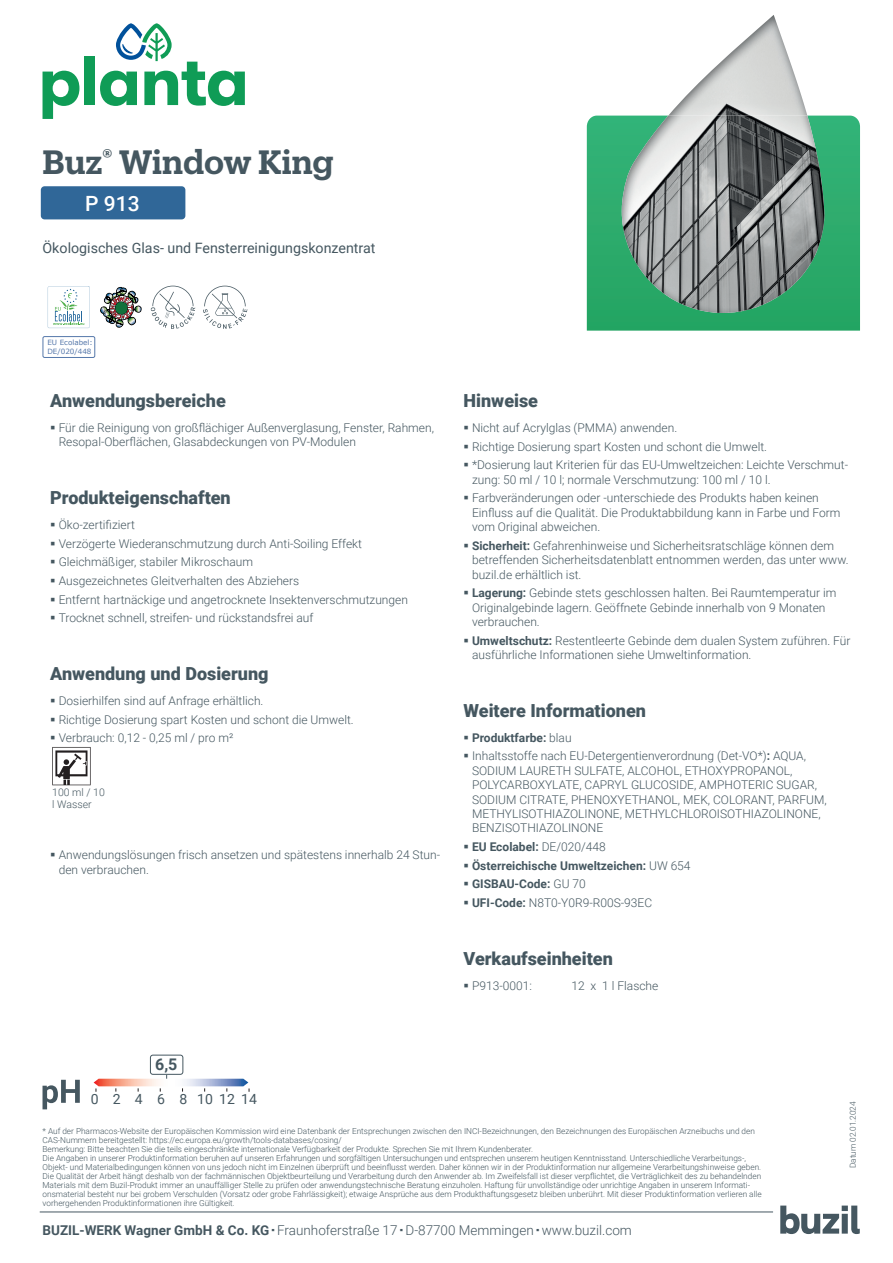
<style>
.page{position:relative;width:893px;height:1263px;background:#fff}
.page>*{position:absolute;margin:0;border:0;box-sizing:border-box;transform-origin:0 0}
.t1{font:600 33px "Produkt";letter-spacing:-.005em;color:#455760}
.t2{font:500 21px "Roboto";color:#fff}
.t3{font:900 18px "Roboto";color:#455760}
.t4{font:700 16.05px "Roboto";color:#455760}
.t5{font:14.25px "Roboto";color:#455760}
.t6{font:13.95px "Roboto";color:#455760}
.t7{font:300 13.5px "Roboto";color:#455760}
.t8{font:300 12px/14.4px "Roboto";color:#455760}
.t9{font:700 12px "Roboto";color:#455760}
.t10{font:300 10.5px/12.6px "Roboto";color:#455760}
.t11{font:300 8.25px/9px "Roboto";color:#455760}
.t12{font:7.2px/8.7px "Verdana";color:#5678aa}
.s1{font-weight:700}
.s2{font-weight:300}
.s3{font-family:"GT America LV";font-weight:700}
</style>
<div class="page">
<svg style="left:46px;top:285px;width:45px;height:45px"></svg>
<svg style="left:48px;top:286px;width:41px;height:42px"></svg>
<svg style="left:101px;top:287px;width:40px;height:40px"></svg>
<svg style="left:151px;top:286px;width:44px;height:43px"></svg>
<svg style="left:203px;top:286px;width:44px;height:43px"></svg>
<hr style="left:40px;top:1212px;width:733px;height:1px;background:#455760">
<svg style="left:43px;top:71px;width:36px;height:48px"></svg>
<div style="left:84px;top:56px;width:11px;height:49px;background:#0f9c56"></div>
<svg style="left:100px;top:23px;width:145px;height:83px"></svg>
<div style="left:41px;top:186px;width:144px;height:33px;background:#306798;border-radius:4px"></div>
<svg style="left:52px;top:747px;width:39px;height:38px"></svg>
<svg style="left:43px;top:1080px;width:37px;height:29px"></svg>
<svg style="left:94px;top:1075px;width:156px;height:17px"></svg>
<div style="left:150px;top:1054px;width:33px;height:21px;border:1px solid #455760;border-radius:2px"></div>
<svg style="left:780px;top:1205px;width:80px;height:29px"></svg>
<svg style="left:587px;top:116px;width:273px;height:215px;background:#5d987c"></svg>
<img style="left:668px;top:15px;width:139px;height:101px">
<img style="left:622px;top:116px;width:46px;height:143px">
<div style="left:43px;top:336px;width:52px;height:22px;border:1px solid #5678aa;border-radius:2px"></div>
<h1 class="t1" style="left:43px;top:139px;width:293px">Buz<sup>®</sup> Window King</h1>
<h2 class="t2" style="left:85px;top:189px;width:56px">P 913</h2>
<p class="t5" style="left:43px;top:238px;width:335px">Ökologisches Glas- und Fensterreinigungskonzentrat</p>
<p class="t12" style="left:47px;top:338px;width:47px">EU Ecolabel:<br>DE/020/448</p>
<h3 class="t3" style="left:50px;top:388px;width:177px">Anwendungsbereiche</h3>
<p class="t8" style="left:59px;top:420px;width:377px;text-indent:-9px">▪ Für die Reinigung von großflächiger Außenverglasung, Fenster, Rahmen,<br>Resopal-Oberflächen, Glasabdeckungen von PV-Modulen</p>
<h3 class="t3" style="left:50px;top:485px;width:182px">Produkteigenschaften</h3>
<p class="t8" style="left:50px;top:517px;width:86px">▪ Öko-zertifiziert</p>
<p class="t8" style="left:50px;top:536px;width:313px">▪ Verzögerte Wiederanschmutzung durch Anti-Soiling Effekt</p>
<p class="t8" style="left:50px;top:554px;width:204px">▪ Gleichmäßiger, stabiler Mikroschaum</p>
<p class="t8" style="left:50px;top:573px;width:251px">▪ Ausgezeichnetes Gleitverhalten des Abziehers</p>
<p class="t8" style="left:50px;top:592px;width:359px">▪ Entfernt hartnäckige und angetrocknete Insektenverschmutzungen</p>
<p class="t8" style="left:50px;top:610px;width:265px">▪ Trocknet schnell, streifen- und rückstandsfrei auf</p>
<h3 class="t3" style="left:50px;top:661px;width:220px">Anwendung und Dosierung</h3>
<p class="t8" style="left:50px;top:693px;width:215px">▪ Dosierhilfen sind auf Anfrage erhältlich.</p>
<p class="t8" style="left:50px;top:712px;width:305px">▪ Richtige Dosierung spart Kosten und schont die Umwelt.</p>
<p class="t8" style="left:50px;top:730px;width:185px">▪ Verbrauch: 0,12 - 0,25 ml / pro m²</p>
<p class="t10" style="left:52px;top:785px;width:54px">100 ml / 10 l Wasser</p>
<p class="t8" style="left:59px;top:847px;width:383px;text-indent:-9px">▪ Anwendungslösungen frisch ansetzen und spätestens innerhalb 24 Stun&shy;den verbrauchen.</p>
<h3 class="t3" style="left:463px;top:388px;width:76px">Hinweise</h3>
<p class="t8" style="left:463px;top:420px;width:215px">▪ Nicht auf Acrylglas (PMMA) anwenden.</p>
<p class="t8" style="left:463px;top:439px;width:305px">▪ Richtige Dosierung spart Kosten und schont die Umwelt.</p>
<p class="t8" style="left:472px;top:457px;width:378px;text-indent:-9px">▪ *Dosierung laut Kriterien für das EU-Umweltzeichen: Leichte Verschmut&shy;zung: 50 ml / 10 l; normale Verschmutzung: 100 ml / 10 l.</p>
<p class="t8" style="left:472px;top:490px;width:370px;text-indent:-9px">▪ Farbveränderungen oder -unterschiede des Produkts haben keinen<br>Einfluss auf die Qualität. Die Produktabbildung kann in Farbe und Form vom Original abweichen.</p>
<p class="t8" style="left:472px;top:538px;width:378px;text-indent:-9px">▪ <span class="s1">Sicherheit:</span> Gefahrenhinweise und Sicherheitsratschläge können dem betreffenden Sicherheitsdatenblatt entnommen werden, das unter www. buzil.de erhältlich ist.</p>
<p class="t8" style="left:472px;top:585px;width:366px;text-indent:-9px">▪ <span class="s1">Lagerung:</span> Gebinde stets geschlossen halten. Bei Raumtemperatur im<br>Originalgebinde lagern. Geöffnete Gebinde innerhalb von 9 Monaten verbrauchen.</p>
<p class="t8" style="left:472px;top:633px;width:380px;text-indent:-9px">▪ <span class="s1">Umweltschutz:</span> Restentleerte Gebinde dem dualen System zuführen. Für ausführliche Informationen siehe Umweltinformation.</p>
<h3 class="t3" style="left:463px;top:698px;width:184px">Weitere Informationen</h3>
<p class="t9" style="left:463px;top:729px;width:110px">▪ Produktfarbe: <span class="s2">blau</span></p>
<p class="t8" style="left:472px;top:748px;width:356px;text-indent:-9px">▪ Inhaltsstoffe nach EU-Detergentienverordnung (Det-VO*)<span class="s1">:</span> AQUA, SODIUM LAURETH SULFATE, ALCOHOL, ETHOXYPROPANOL, POLYCARBOXYLATE, CAPRYL GLUCOSIDE, AMPHOTERIC SUGAR, SODIUM CITRATE, PHENOXYETHANOL, MEK, COLORANT, PARFUM, METHYLISOTHIAZOLINONE, METHYLCHLOROISOTHIAZOLINONE, BENZISOTHIAZOLINONE</p>
<p class="t9" style="left:463px;top:838px;width:144px">▪ EU Ecolabel: <span class="s2">DE/020/448</span></p>
<p class="t9" style="left:463px;top:857px;width:229px">▪ Österreichische Umweltzeichen: <span class="s2">UW 654</span></p>
<p class="t9" style="left:463px;top:876px;width:124px">▪ GISBAU-Code: <span class="s2">GU 70</span></p>
<p class="t8" style="left:463px;top:895px;width:190px">▪ <span class="s1">UFI-Code:</span> N8T0-Y0R9-R00S-93EC</p>
<h3 class="t3" style="left:463px;top:946px;width:151px">Verkaufseinheiten</h3>
<p class="t8" style="left:463px;top:978px;width:70px">▪ P913-0001:</p>
<p class="t8" style="left:571px;top:978px;width:88px">12 x 1 l Flasche</p>
<h3 class="t4" style="left:155px;top:1052px;width:24px">6,5</h3>
<p class="t6" style="left:91px;top:1089px;width:168px">0 2 4 6 8 101214</p>
<p class="t11" style="left:43px;top:1126px;width:721px">* Auf der Pharmacos-Website der Europäischen Kommission wird eine Datenbank der Entsprechungen zwischen den INCI-Bezeichnungen, den Bezeichnungen des Europäischen Arzneibuchs und den CAS-Nummern bereitgestellt: https://ec.europa.eu/growth/tools-databases/cosing/<br>Bemerkung: Bitte beachten Sie die teils eingeschränkte internationale Verfügbarkeit der Produkte. Sprechen Sie mit Ihrem Kundenberater.<br>Die Angaben in unserer Produktinformation beruhen auf unseren Erfahrungen und sorgfältigen Untersuchungen und entsprechen unserem heutigen Kenntnisstand. Unterschiedliche Verarbeitungs-, Objekt- und Materialbedingungen können von uns jedoch nicht im Einzelnen überprüft und beeinflusst werden. Daher können wir in der Produktinformation nur allgemeine Verarbeitungshinweise geben.<br>Die Qualität der Arbeit hängt deshalb von der fachmännischen Objektbeurteilung und Verarbeitung durch den Anwender ab. Im Zweifelsfall ist dieser verpflichtet, die Verträglichkeit des zu behandelnden Materials mit dem Buzil-Produkt immer an unauffälliger Stelle zu prüfen oder anwendungstechnische Beratung einzuholen. Haftung für unvollständige oder unrichtige Angaben in unserem Informati&shy;onsmaterial besteht nur bei grobem Verschulden (Vorsatz oder grobe Fahrlässigkeit); etwaige Ansprüche aus dem Produkthaftungsgesetz bleiben unberührt. Mit dieser Produktinformation verlieren alle vorhergehenden Produktinformationen ihre Gültigkeit.</p>
<p class="t7" style="left:43px;top:1221px;width:591px"><span class="s1">BUZIL-WERK Wagner GmbH &amp; Co. KG</span> <span class="s3">·</span> Fraunhoferstraße 17 <span class="s3">·</span> D-87700 Memmingen <span class="s3">·</span> www.buzil.com</p>
<p class="t11" style="left:848px;top:1168px;width:68px;rotate:-90deg">Datum 02.01.2024</p>
</div>
